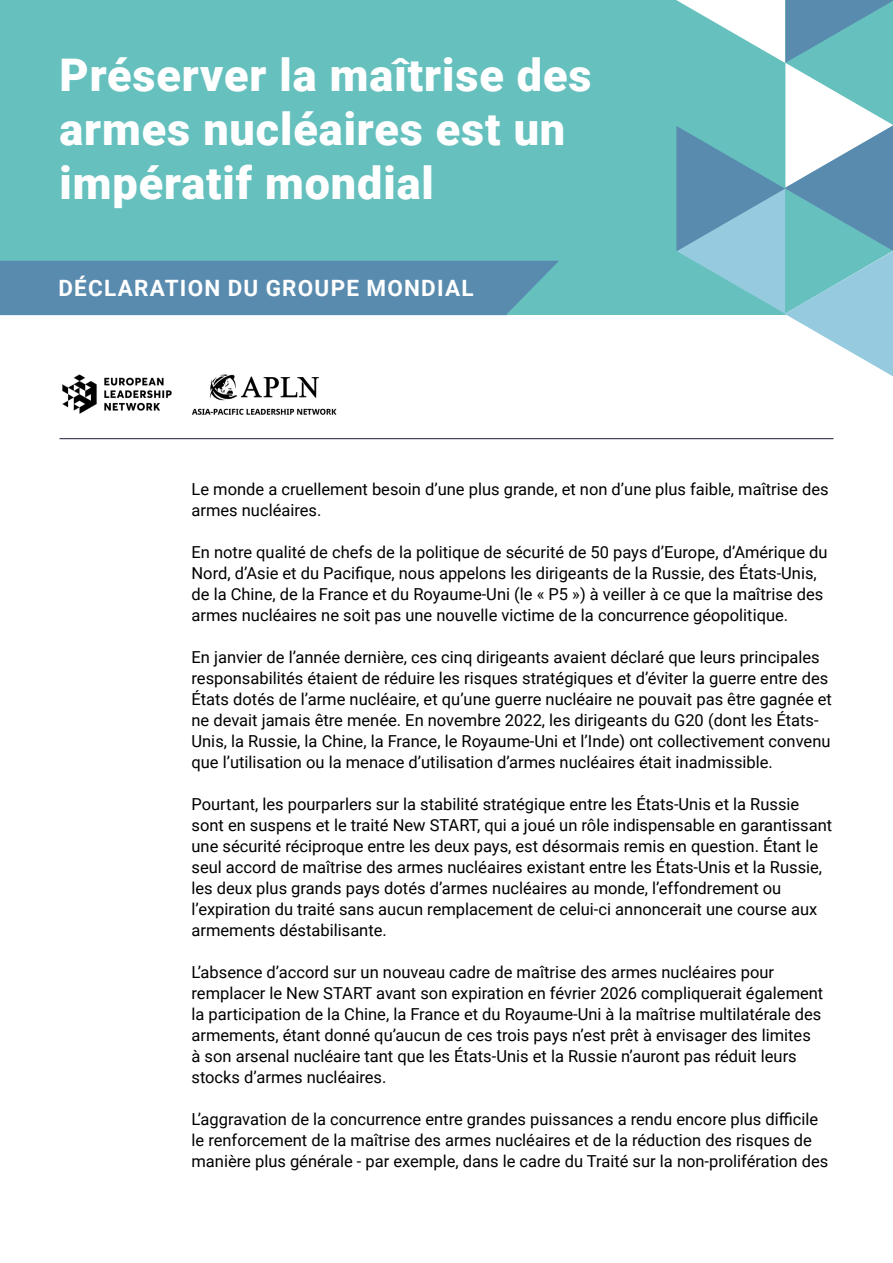
<style>
.page{position:relative;width:893px;height:1263px;background:#fff}
.page>*{position:absolute;margin:0;border:0;box-sizing:border-box;transform-origin:0 0}
.t1{font:900 45px/54px "Roboto";letter-spacing:.02em;color:#fff}
.t2{font:700 22.5px "Roboto";letter-spacing:.055em;color:#fff}
.t3{font:16.5px/21px "Roboto";color:#000}
</style>
<div class="page">
<div style="left:0;top:0;width:893px;height:315px;background:#66c1be"></div>
<hr style="left:60px;top:438px;width:773px;height:1px;background:#1c1c37">
<svg style="left:676px;top:0;width:217px;height:377px"></svg>
<img style="left:62px;top:374px;width:110px;height:40px">
<img style="left:191px;top:374px;width:146px;height:41px">
<div style="left:0;top:261px;width:559px;height:54px;background:#598bae"></div>
<h1 class="t1" style="left:60px;top:46px;width:534px">Préserver la maîtrise des armes nucléaires est un impératif mondial</h1>
<h2 class="t2" style="left:58px;top:273px;width:417px">DÉCLARATION DU GROUPE MONDIAL</h2>
<p class="t3" style="left:192px;top:478px;width:639px">Le monde a cruellement besoin d’une plus grande, et non d’une plus faible, maîtrise des armes nucléaires.</p>
<p class="t3" style="left:192px;top:541px;width:638px">En notre qualité de chefs de la politique de sécurité de 50 pays d’Europe, d’Amérique du Nord, d’Asie et du Pacifique, nous appelons les dirigeants de la Russie, des États-Unis, de la Chine, de la France et du Royaume-Uni (le « P5 ») à veiller à ce que la maîtrise des armes nucléaires ne soit pas une nouvelle victime de la concurrence géopolitique.</p>
<p class="t3" style="left:192px;top:646px;width:642px">En janvier de l’année dernière, ces cinq dirigeants avaient déclaré que leurs principales responsabilités étaient de réduire les risques stratégiques et d’éviter la guerre entre des États dotés de l’arme nucléaire, et qu’une guerre nucléaire ne pouvait pas être gagnée et ne devait jamais être menée. En novembre 2022, les dirigeants du G20 (dont les États-Unis, la Russie, la Chine, la France, le Royaume-Uni et l’Inde) ont collectivement convenu que l’utilisation ou la menace d’utilisation d’armes nucléaires était inadmissible.</p>
<p class="t3" style="left:192px;top:793px;width:642px">Pourtant, les pourparlers sur la stabilité stratégique entre les États-Unis et la Russie sont en suspens et le traité New START, qui a joué un rôle indispensable en garantissant une sécurité réciproque entre les deux pays, est désormais remis en question. Étant le seul accord de maîtrise des armes nucléaires existant entre les États-Unis et la Russie, les deux plus grands pays dotés d’armes nucléaires au monde, l’effondrement ou l’expiration du traité sans aucun remplacement de celui-ci annoncerait une course aux armements déstabilisante.</p>
<p class="t3" style="left:192px;top:961px;width:633px">L’absence d’accord sur un nouveau cadre de maîtrise des armes nucléaires pour remplacer le New START avant son expiration en février 2026 compliquerait également la participation de la Chine, la France et du Royaume-Uni à la maîtrise multilatérale des armements, étant donné qu’aucun de ces trois pays n’est prêt à envisager des limites à son arsenal nucléaire tant que les États-Unis et la Russie n’auront pas réduit leurs stocks d’armes nucléaires.</p>
<p class="t3" style="left:192px;top:1108px;width:638px">L’aggravation de la concurrence entre grandes puissances a rendu encore plus difficile le renforcement de la maîtrise des armes nucléaires et de la réduction des risques de manière plus générale - par exemple, dans le cadre du Traité sur la non-prolifération des</p>
</div>
